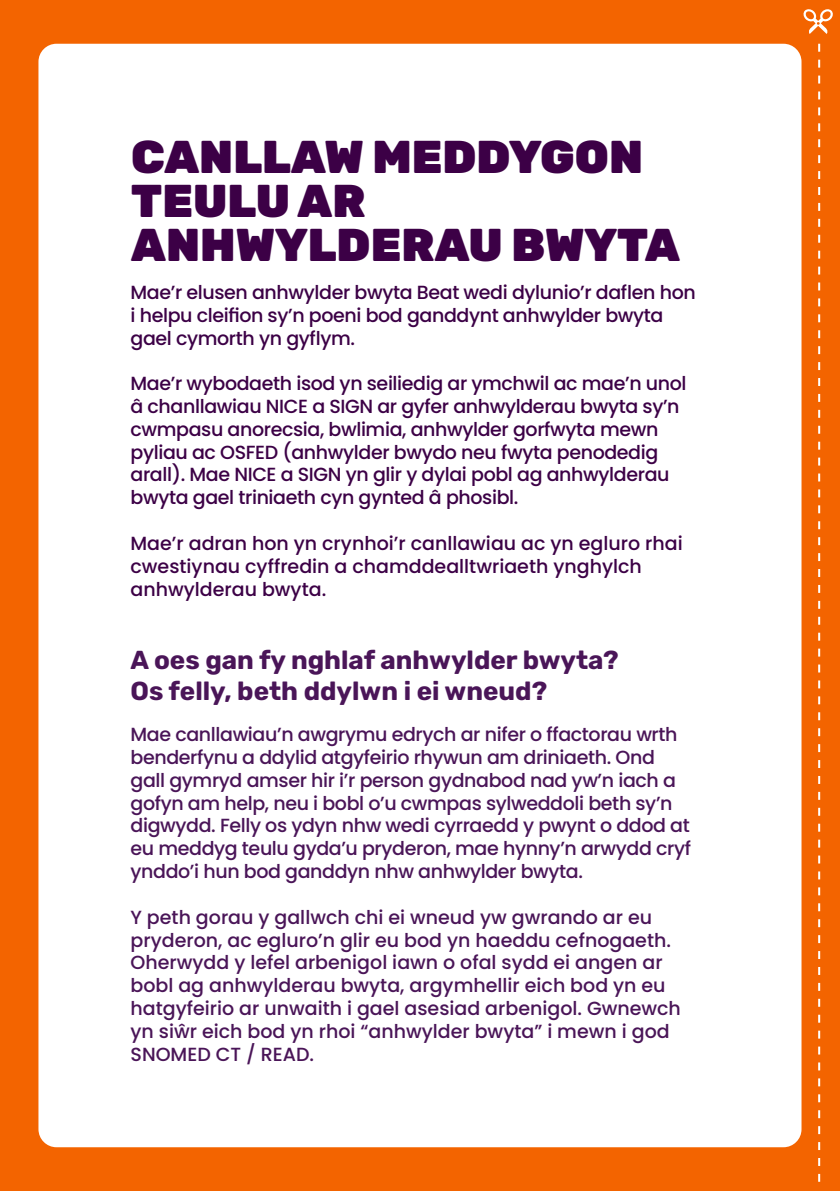
<style>
.page{position:relative;width:840px;height:1191px;background:#fff}
.page>*{position:absolute;margin:0;border:0;box-sizing:border-box;transform-origin:0 0}
.t1{font:900 46px/44px "Rubik";color:#3c0046}
.t2{font:700 26px/31.2px "Rubik";color:#4a1558}
.t3{font:500 19px/22.8px "Poppins";letter-spacing:-.02em;color:#3c0046}
.t4{font:500 19px/22.8px "Poppins";letter-spacing:-.02em;color:#4a1558}
.t5{font:500 19px/22.8px "Poppins";color:#4a1558}
.t6{font:500 19px/22.8px "Poppins";color:#3c0046}
</style>
<div class="page">
<div style="left:0;top:0;width:839px;height:1191px;background:#f36400"></div>
<div style="left:38px;top:44px;width:763px;height:1103px;background:#fff;border-radius:18px"></div>
<svg style="left:803px;top:0;width:37px;height:1191px"></svg>
<p class="t1" style="left:131px;top:136px;width:549px">CANLLAW MEDDYGON<br>TEULU AR<br>ANHWYLDERAU BWYTA</p>
<p class="t3" style="left:130px;top:281px;width:566px">Mae’r elusen anhwylder bwyta Beat wedi dylunio’r daflen hon i helpu cleifion sy’n poeni bod ganddynt anhwylder bwyta gael cymorth yn gyflym.</p>
<p class="t3" style="left:130px;top:372px;width:557px">Mae’r wybodaeth isod yn seiliedig ar ymchwil ac mae’n unol â chanllawiau NICE a SIGN ar gyfer anhwylderau bwyta sy’n cwmpasu anorecsia, bwlimia, anhwylder gorfwyta mewn pyliau ac OSFED (anhwylder bwydo neu fwyta penodedig arall). Mae NICE a SIGN yn glir y dylai pobl ag anhwylderau bwyta gael triniaeth cyn gynted â phosibl.</p>
<p class="t6" style="left:130px;top:532px;width:553px">Mae’r adran hon yn crynhoi’r canllawiau ac yn egluro rhai cwestiynau cyffredin a chamddealltwriaeth ynghylch anhwylderau bwyta.</p>
<p class="t2" style="left:130px;top:645px;width:489px">A oes gan fy nghlaf anhwylder bwyta?<br>Os felly, beth ddylwn i ei wneud?</p>
<p class="t4" style="left:130px;top:723px;width:561px">Mae canllawiau’n awgrymu edrych ar nifer o ffactorau wrth benderfynu a ddylid atgyfeirio rhywun am driniaeth. Ond gall gymryd amser hir i’r person gydnabod nad yw’n iach a gofyn am help, neu i bobl o’u cwmpas sylweddoli beth sy’n digwydd. Felly os ydyn nhw wedi cyrraedd y pwynt o ddod at eu meddyg teulu gyda’u pryderon, mae hynny’n arwydd cryf ynddo’i hun bod ganddyn nhw anhwylder bwyta.</p>
<p class="t5" style="left:130px;top:905px;width:551px">Y peth gorau y gallwch chi ei wneud yw gwrando ar eu pryderon, ac egluro’n glir eu bod yn haeddu cefnogaeth.<br>Oherwydd y lefel arbenigol iawn o ofal sydd ei angen ar bobl ag anhwylderau bwyta, argymhellir eich bod yn eu hatgyfeirio ar unwaith i gael asesiad arbenigol. Gwnewch yn siŵr eich bod yn rhoi “anhwylder bwyta” i mewn i god SNOMED CT / READ.</p>
</div>
